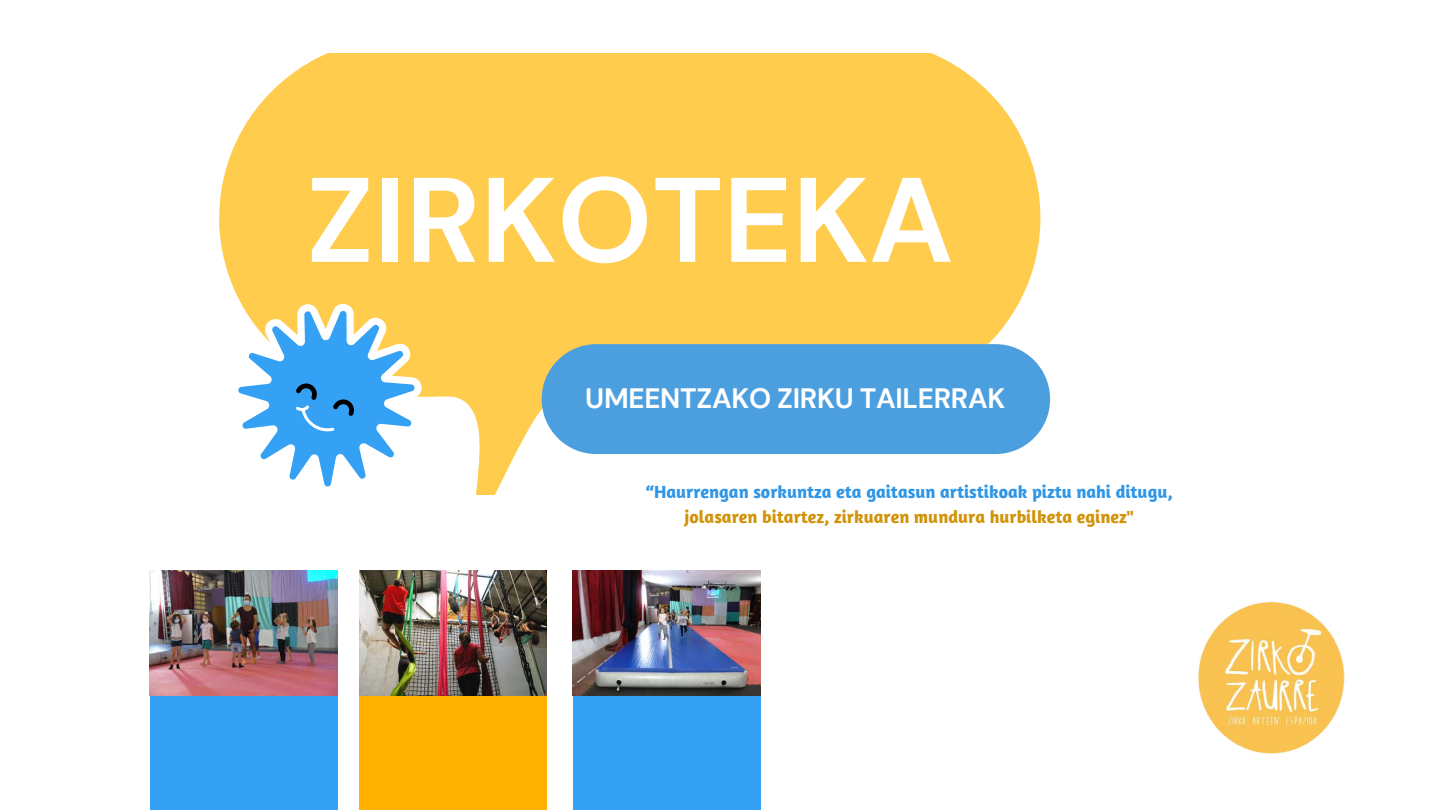
<style>
.page{position:relative;width:1440px;height:810px;background:#fff}
.page>*{position:absolute;margin:0;border:0;box-sizing:border-box;transform-origin:0 0}
.t1{font:700 120px "DM Sans";color:#fff}
.t2{font:700 28px "DM Sans";letter-spacing:-.01em;color:#fff}
.t3{font:700 18px "Amaranth";color:#2f96e6}
.t4{font:700 18px "Amaranth";color:#d19308}
</style>
<div class="page">
<svg style="left:222px;top:139px;width:818px;height:313px;fill:#ffcc4d"></svg>
<svg style="left:286px;top:253px;width:724px;height:242px;fill:#ffcc4d"></svg>
<svg style="left:653px;top:460px;width:4px;height:4px"></svg>
<svg style="left:513px;top:354px;width:9px;height:82px"></svg>
<div style="left:219px;top:54px;width:803px;height:199px;background:#ffcc4d"></div>
<svg style="left:715px;top:54px;width:41px;height:24px"></svg>
<div style="left:542px;top:344px;width:508px;height:110px;background:#4c9fdf;border-radius:55px"></div>
<svg style="left:222px;top:274px;width:230px;height:221px"></svg>
<svg style="left:292px;top:376px;width:65px;height:63px;background:#3899e4"></svg>
<img style="left:1198px;top:602px;width:147px;height:152px">
<div style="left:150px;top:572px;width:188px;height:238px;background:#34a1f5"></div>
<img style="left:150px;top:571px;width:187px;height:125px">
<div style="left:359px;top:590px;width:188px;height:220px;background:#ffb001"></div>
<img style="left:359px;top:571px;width:188px;height:125px">
<div style="left:573px;top:574px;width:188px;height:236px;background:#34a1f5"></div>
<img style="left:573px;top:571px;width:187px;height:125px">
<h1 class="t1" style="left:306px;top:143px;width:649px">ZIRKOTEKA</h1>
<h2 class="t2" style="left:585px;top:380px;width:421px">UMEENTZAKO ZIRKU TAILERRAK</h2>
<p class="t3" style="left:646px;top:480px;width:529px">“Haurrengan sorkuntza eta gaitasun artistikoak piztu nahi ditugu,</p>
<p class="t4" style="left:684px;top:505px;width:451px">jolasaren bitartez, zirkuaren mundura hurbilketa eginez"</p>
</div>
